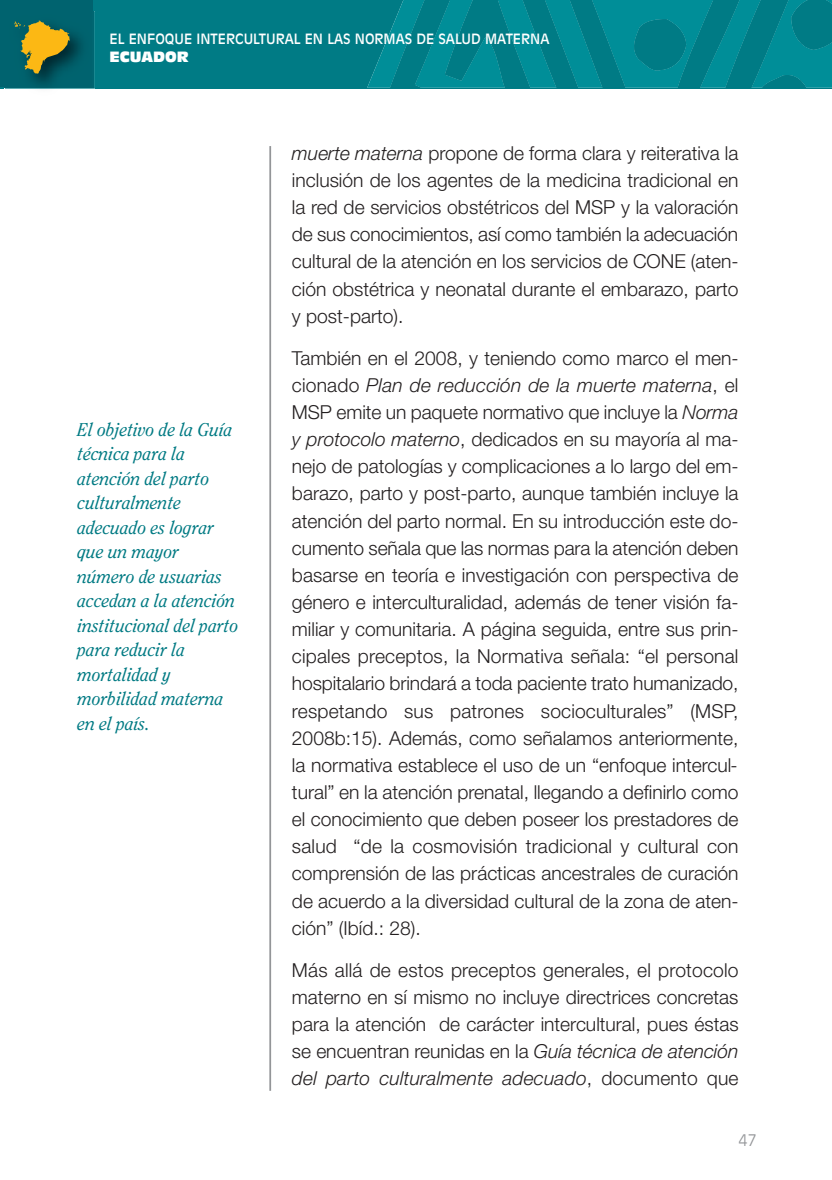
<style>
.page{position:relative;width:832px;height:1180px;background:#fff}
.page>*{position:absolute;margin:0;border:0;box-sizing:border-box;transform-origin:0 0}
.t1{font:300 19.25px/27.1px "Helvetica Neue";color:#231f20;text-align:justify}
.t2{font:italic 18.38px/24.5px "Clearface";color:#007a83;scale:.95 1}
.t3{font:300 15.75px "Incised 901 BT";color:#939598}
.t4{font:14px "Incised 901 BT";color:#fff}
.t5{font:14px "Incised 901 BT Compact";color:#fff}
.s1{font-style:italic}
</style>
<div class="page">
<div style="left:0;top:0;width:832px;height:89px;background:#007b85"></div>
<svg style="left:367px;top:0;width:465px;height:88px"></svg>
<div style="left:0;top:0;width:93px;height:87px;background:#00636f"></div>
<img style="left:5px;top:11px;width:90px;height:78px">
<img style="left:5px;top:11px;width:88px;height:76px">
<svg style="left:14px;top:20px;width:56px;height:54px"></svg>
<hr style="left:269px;top:146px;width:2px;height:944px;background:#939598">
<p class="t4" style="left:109px;top:34px;width:441px">EL ENFOQUE INTERCULTURAL EN LAS NORMAS DE SALUD MATERNA</p>
<p class="t5" style="left:109px;top:51px;width:81px">ECUADOR</p>
<p class="t2" style="left:78px;top:418px;width:171px">El objetivo de la Guía técnica para la atención del parto culturalmente adecuado es lograr que un mayor número de usuarias accedan a la atención institucional del parto para reducir la mortalidad y morbilidad materna en el país.</p>
<p class="t1" style="left:292px;top:141px;width:448px"><span class="s1">muerte materna</span> propone de forma clara y reiterativa la inclusión de los agentes de la medicina tradicional en la red de servicios obstétricos del MSP y la valoración de sus conocimientos, así como también la adecuación cultural de la atención en los servicios de CONE (aten&shy;ción obstétrica y neonatal durante el embarazo, parto y post-parto).</p>
<p class="t1" style="left:292px;top:346px;width:448px">También en el 2008, y teniendo como marco el men&shy;cionado <span class="s1">Plan de reducción de la muerte materna</span>, el MSP emite un paquete normativo que incluye la <span class="s1">Norma y protocolo materno</span>, dedicados en su mayoría al ma&shy;nejo de patologías y complicaciones a lo largo del em&shy;barazo, parto y post-parto, aunque también incluye la atención del parto normal. En su introducción este do&shy;cumento señala que las normas para la atención deben basarse en teoría e investigación con perspectiva de género e interculturalidad, además de tener visión fa&shy;miliar y comunitaria. A página seguida, entre sus prin&shy;cipales preceptos, la Normativa señala: “el personal hospitalario brindará a toda paciente trato humanizado, respetando sus patrones socioculturales” (MSP, 2008b:15). Además, como señalamos anteriormente, la normativa establece el uso de un “enfoque intercul&shy;tural” en la atención prenatal, llegando a definirlo como el conocimiento que deben poseer los prestadores de salud “de la cosmovisión tradicional y cultural con comprensión de las prácticas ancestrales de curación de acuerdo a la diversidad cultural de la zona de aten&shy;ción” (Ibíd.: 28).</p>
<p class="t1" style="left:292px;top:957px;width:448px">Más allá de estos preceptos generales, el protocolo materno en sí mismo no incluye directrices concretas para la atención de carácter intercultural, pues éstas se encuentran reunidas en la <span class="s1">Guía técnica de atención del parto culturalmente adecuado</span>, documento que</p>
<p class="t3" style="left:738px;top:1133px;width:20px">47</p>
</div>
